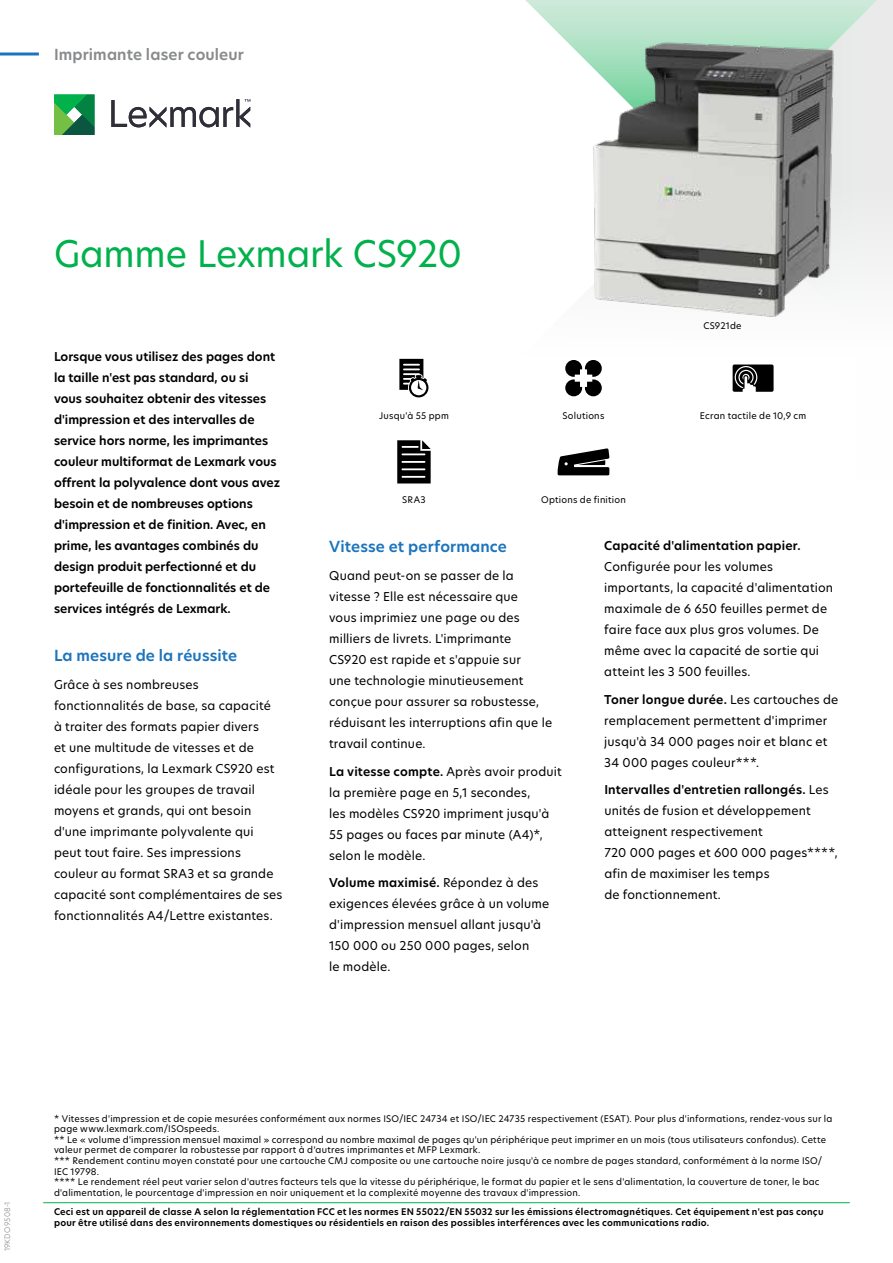
<style>
.page{position:relative;width:893px;height:1263px;background:#fff}
.page>*{position:absolute;margin:0;border:0;box-sizing:border-box;transform-origin:0 0}
.t1{font:36px "TP Hero";letter-spacing:-.01em;color:#00b14c}
.t2{font:600 15px "TP Hero";letter-spacing:.01em;color:#1c75bc}
.t3{font:600 15px "TP Hero";letter-spacing:.01em;color:#888a8c}
.t4{font:12px/21px "TP Hero";letter-spacing:.015em;color:#000}
.t5{font:600 12px/21px "TP Hero";color:#000}
.t6{font:9px/10.5px "TP Hero";letter-spacing:.025em;color:#000}
.t7{font:600 9px/10.5px "TP Hero";letter-spacing:.025em;color:#000}
.t8{font:300 7.5px "TP Hero";letter-spacing:.025em;color:#888a8c}
.s1{font-weight:600}
</style>
<div class="page">
<svg style="left:732px;top:0;width:161px;height:381px"></svg>
<svg style="left:525px;top:0;width:366px;height:176px"></svg>
<hr style="left:0;top:52px;width:39px;height:3px;background:#1c75bc">
<svg style="left:111px;top:99px;width:139px;height:28px"></svg>
<svg style="left:54px;top:94px;width:40px;height:41px"></svg>
<svg style="left:399px;top:359px;width:29px;height:38px"></svg>
<svg style="left:565px;top:360px;width:37px;height:36px"></svg>
<svg style="left:733px;top:364px;width:41px;height:28px"></svg>
<svg style="left:397px;top:440px;width:34px;height:43px"></svg>
<svg style="left:558px;top:448px;width:51px;height:27px"></svg>
<hr style="left:43px;top:1202px;width:807px;height:1px;background:#00b14c">
<img style="left:589px;top:39px;width:250px;height:281px">
<p class="t3" style="left:54px;top:44px;width:191px">Imprimante laser couleur</p>
<h1 class="t1" style="left:54px;top:229px;width:409px">Gamme Lexmark CS920</h1>
<p class="t6" style="left:703px;top:320px;width:40px">CS921de</p>
<p class="t5" style="left:54px;top:346px;width:228px">Lorsque vous utilisez des pages dont la taille n'est pas standard, ou si<br>vous souhaitez obtenir des vitesses d'impression et des intervalles de service hors norme, les imprimantes couleur multiformat de Lexmark vous offrent la polyvalence dont vous avez besoin et de nombreuses options d'impression et de finition. Avec, en prime, les avantages combinés du design produit perfectionné et du portefeuille de fonctionnalités et de services intégrés de Lexmark.</p>
<p class="t2" style="left:54px;top:645px;width:185px">La mesure de la réussite</p>
<p class="t4" style="left:54px;top:673px;width:230px">Grâce à ses nombreuses fonctionnalités de base, sa capacité<br>à traiter des formats papier divers<br>et une multitude de vitesses et de configurations, la Lexmark CS920 est idéale pour les groupes de travail moyens et grands, qui ont besoin d'une imprimante polyvalente qui peut tout faire. Ses impressions couleur au format SRA3 et sa grande capacité sont complémentaires de ses fonctionnalités A4/Lettre existantes.</p>
<p class="t6" style="left:379px;top:410px;width:71px">Jusqu'à 55 ppm</p>
<p class="t6" style="left:563px;top:410px;width:43px">Solutions</p>
<p class="t6" style="left:700px;top:410px;width:108px">Ecran tactile de 10,9 cm</p>
<p class="t6" style="left:402px;top:494px;width:25px">SRA3</p>
<p class="t6" style="left:541px;top:494px;width:86px">Options de finition</p>
<p class="t2" style="left:329px;top:536px;width:179px">Vitesse et performance</p>
<p class="t4" style="left:329px;top:565px;width:224px">Quand peut-on se passer de la vitesse ? Elle est nécessaire que<br>vous imprimiez une page ou des milliers de livrets. L'imprimante<br>CS920 est rapide et s'appuie sur<br>une technologie minutieusement conçue pour assurer sa robustesse, réduisant les interruptions afin que le travail continue.</p>
<p class="t4" style="left:329px;top:760px;width:234px"><span class="s1">La vitesse compte.</span> Après avoir produit la première page en 5,1 secondes,<br>les modèles CS920 impriment jusqu'à<br>55 pages ou faces par minute (A4)*, selon le modèle.</p>
<p class="t4" style="left:329px;top:872px;width:222px"><span class="s1">Volume maximisé.</span> Répondez à des exigences élevées grâce à un volume d'impression mensuel allant jusqu'à<br>150 000 ou 250 000 pages, selon<br>le modèle.</p>
<p class="t5" style="left:604px;top:535px;width:198px">Capacité d'alimentation papier.</p>
<p class="t4" style="left:604px;top:556px;width:230px">Configurée pour les volumes importants, la capacité d'alimentation maximale de 6 650 feuilles permet de faire face aux plus gros volumes. De même avec la capacité de sortie qui atteint les 3 500 feuilles.</p>
<p class="t4" style="left:604px;top:688px;width:235px"><span class="s1">Toner longue durée.</span> Les cartouches de remplacement permettent d'imprimer jusqu'à 34 000 pages noir et blanc et 34 000 pages couleur***.</p>
<p class="t4" style="left:604px;top:779px;width:235px"><span class="s1">Intervalles d'entretien rallongés.</span> Les unités de fusion et développement atteignent respectivement<br>720 000 pages et 600 000 pages****, afin de maximiser les temps<br>de fonctionnement.</p>
<p class="t8" style="left:2px;top:1251px;width:52px;rotate:-90deg">19KDO9508-1</p>
<p class="t6" style="left:54px;top:1113px;width:780px">* Vitesses d'impression et de copie mesurées conformément aux normes ISO/IEC 24734 et ISO/IEC 24735 respectivement (ESAT). Pour plus d'informations, rendez-vous sur la page www.lexmark.com/ISOspeeds.<br>** Le « volume d'impression mensuel maximal » correspond au nombre maximal de pages qu'un périphérique peut imprimer en un mois (tous utilisateurs confondus). Cette valeur permet de comparer la robustesse par rapport à d’autres imprimantes et MFP Lexmark.<br>*** Rendement continu moyen constaté pour une cartouche CMJ composite ou une cartouche noire jusqu'à ce nombre de pages standard, conformément à la norme ISO/ IEC 19798.<br>**** Le rendement réel peut varier selon d'autres facteurs tels que la vitesse du périphérique, le format du papier et le sens d'alimentation, la couverture de toner, le bac d'alimentation, le pourcentage d'impression en noir uniquement et la complexité moyenne des travaux d'impression.</p>
<p class="t7" style="left:54px;top:1207px;width:771px">Ceci est un appareil de classe A selon la réglementation FCC et les normes EN 55022/EN 55032 sur les émissions électromagnétiques. Cet équipement n'est pas conçu pour être utilisé dans des environnements domestiques ou résidentiels en raison des possibles interférences avec les communications radio.</p>
</div>
